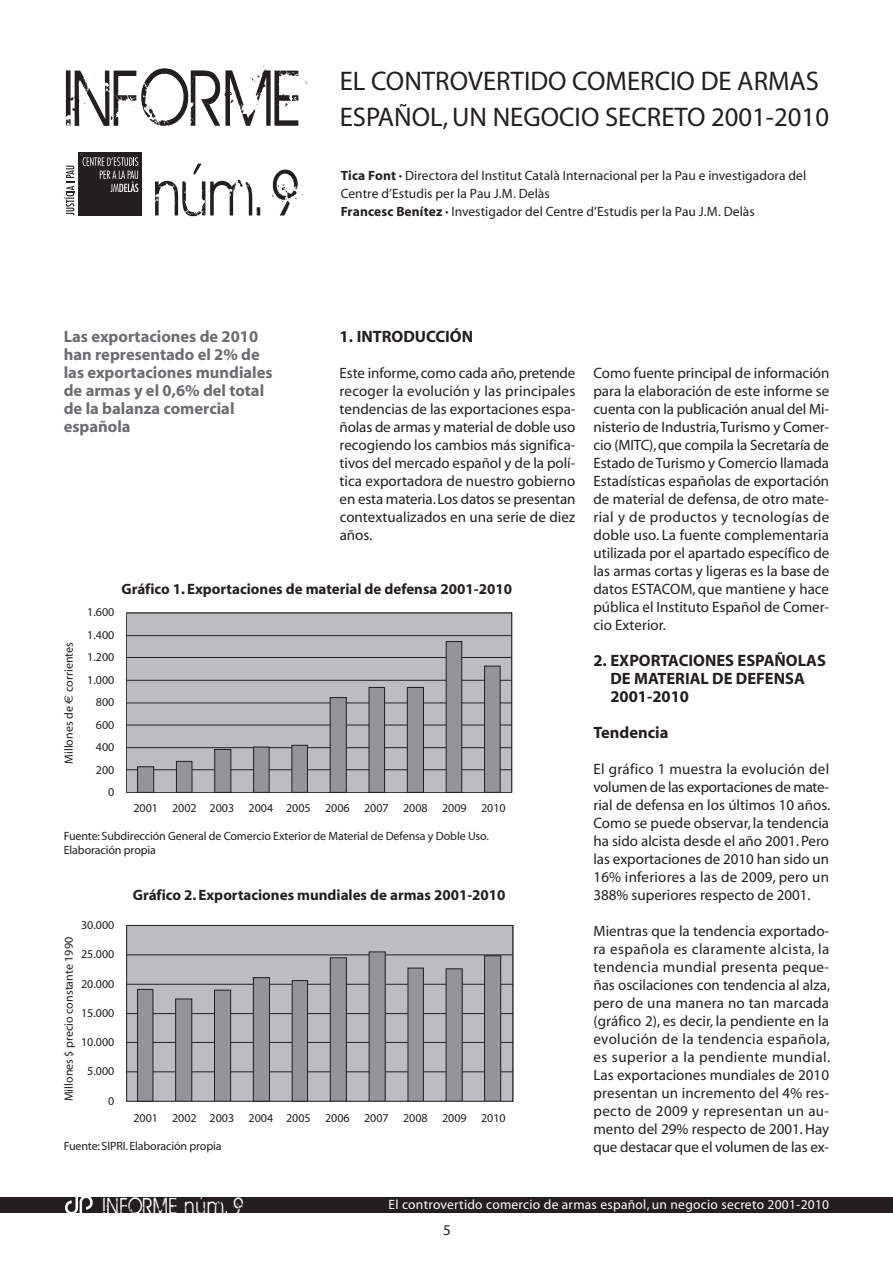
<style>
.page{position:relative;width:893px;height:1263px;background:#fff}
.page>*{position:absolute;margin:0;border:0;box-sizing:border-box;transform-origin:0 0}
.t1{font:86.4px "BIRTHOFAHERO";letter-spacing:.05em;color:#231f20;scale:.83 1}
.t2{font:70.05px "BIRTHOFAHERO";color:#231f20;scale:.81 1}
.t3{font:27px/36px "Myriad";color:#231f20}
.t4{font:25.2px "BIRTHOFAHERO";letter-spacing:.1em;color:#fff;scale:.83 1}
.t5{font:700 16.5px/18px "Myriad";color:#6c6d70}
.t6{font:700 16.5px/36px "Myriad";color:#231f20}
.t7{font:15px/18px "Myriad";color:#231f20;text-align:justify}
.t8{font:700 15px "Myriad";color:#231f20}
.t9{font:13.5px/18px "Myriad";letter-spacing:.005em;color:#231f20}
.t10{font:13.5px "Myriad";letter-spacing:.02em;color:#fff}
.t11{font:12px/22.5px "Myriad";color:#231f20}
.s1{font-weight:700}
.s2{font-family:"Euro Sans"}
</style>
<div class="page">
<svg style="left:64px;top:166px;width:10px;height:49px"></svg>
<div style="left:79px;top:152px;width:63px;height:63px;background:#231f20"></div>
<svg style="left:83px;top:157px;width:55px;height:35px"></svg>
<div style="left:0;top:1197px;width:893px;height:16px;background:#231f20"></div>
<svg style="left:65px;top:1197px;width:28px;height:16px"></svg>
<div style="left:126px;top:613px;width:386px;height:180px;background:#bcbdc0"></div>
<hr style="left:127px;top:612px;width:385px;height:1px;background:#231f20">
<hr style="left:127px;top:635px;width:385px;height:1px;background:#231f20">
<hr style="left:127px;top:657px;width:385px;height:1px;background:#231f20">
<hr style="left:126px;top:680px;width:386px;height:1px;background:#231f20">
<hr style="left:126px;top:702px;width:386px;height:1px;background:#231f20">
<hr style="left:126px;top:725px;width:386px;height:1px;background:#231f20">
<hr style="left:126px;top:747px;width:386px;height:1px;background:#231f20">
<hr style="left:126px;top:769px;width:386px;height:1px;background:#231f20">
<hr style="left:511px;top:613px;width:1px;height:179px;background:#231f20">
<div style="left:138px;top:767px;width:16px;height:25px;background:#939598"></div>
<div style="left:137px;top:766px;width:17px;height:26px;border:1px solid #231f20"></div>
<div style="left:176px;top:761px;width:16px;height:31px;background:#939598"></div>
<div style="left:176px;top:761px;width:16px;height:31px;border:1px solid #231f20"></div>
<div style="left:215px;top:749px;width:16px;height:43px;background:#939598"></div>
<div style="left:214px;top:749px;width:17px;height:43px;border:1px solid #231f20"></div>
<div style="left:254px;top:747px;width:15px;height:45px;background:#939598"></div>
<div style="left:253px;top:747px;width:17px;height:45px;border:1px solid #231f20"></div>
<div style="left:292px;top:745px;width:15px;height:47px;background:#939598"></div>
<div style="left:291px;top:745px;width:17px;height:47px;border:1px solid #231f20"></div>
<div style="left:330px;top:698px;width:16px;height:94px;background:#939598"></div>
<div style="left:330px;top:697px;width:17px;height:95px;border:1px solid #231f20"></div>
<div style="left:369px;top:687px;width:16px;height:105px;background:#939598"></div>
<div style="left:369px;top:687px;width:16px;height:105px;border:1px solid #231f20"></div>
<div style="left:407px;top:687px;width:16px;height:105px;background:#939598"></div>
<div style="left:407px;top:687px;width:17px;height:105px;border:1px solid #231f20"></div>
<div style="left:446px;top:641px;width:16px;height:151px;background:#939598"></div>
<div style="left:446px;top:641px;width:16px;height:151px;border:1px solid #231f20"></div>
<svg style="left:126px;top:925px;width:388px;height:177px;background:#b6b7b9"></svg>
<hr style="left:127px;top:954px;width:386px;height:1px;background:#231f20">
<hr style="left:127px;top:984px;width:386px;height:1px;background:#231f20">
<hr style="left:127px;top:1013px;width:386px;height:1px;background:#231f20">
<hr style="left:127px;top:1042px;width:386px;height:1px;background:#231f20">
<hr style="left:127px;top:1071px;width:386px;height:1px;background:#231f20">
<hr style="left:127px;top:925px;width:386px;height:1px;background:#231f20">
<hr style="left:512px;top:925px;width:1px;height:176px;background:#231f20">
<div style="left:138px;top:989px;width:15px;height:112px;background:#939598"></div>
<div style="left:137px;top:989px;width:16px;height:112px;border:1px solid #231f20"></div>
<div style="left:176px;top:999px;width:16px;height:102px;background:#939598"></div>
<div style="left:175px;top:998px;width:17px;height:103px;border:1px solid #231f20"></div>
<div style="left:214px;top:990px;width:17px;height:111px;background:#939598"></div>
<div style="left:214px;top:990px;width:17px;height:111px;border:1px solid #231f20"></div>
<div style="left:253px;top:978px;width:16px;height:123px;background:#939598"></div>
<div style="left:253px;top:977px;width:17px;height:124px;border:1px solid #231f20"></div>
<div style="left:292px;top:980px;width:16px;height:121px;background:#939598"></div>
<div style="left:292px;top:980px;width:16px;height:121px;border:1px solid #231f20"></div>
<div style="left:330px;top:958px;width:16px;height:143px;background:#939598"></div>
<div style="left:330px;top:957px;width:17px;height:144px;border:1px solid #231f20"></div>
<div style="left:369px;top:952px;width:16px;height:149px;background:#939598"></div>
<div style="left:369px;top:951px;width:17px;height:150px;border:1px solid #231f20"></div>
<div style="left:408px;top:968px;width:15px;height:133px;background:#939598"></div>
<div style="left:408px;top:968px;width:16px;height:133px;border:1px solid #231f20"></div>
<div style="left:446px;top:969px;width:16px;height:132px;background:#939598"></div>
<div style="left:446px;top:968px;width:17px;height:133px;border:1px solid #231f20"></div>
<div style="left:485px;top:666px;width:15px;height:126px;background:#939598"></div>
<div style="left:484px;top:666px;width:16px;height:127px;border:1px solid #231f20"></div>
<div style="left:485px;top:956px;width:16px;height:145px;background:#939598"></div>
<div style="left:484px;top:955px;width:17px;height:146px;border:1px solid #231f20"></div>
<h1 class="t1" style="left:64px;top:51px;width:286px">INFORME</h1>
<h2 class="t2" style="left:155px;top:155px;width:178px">núm. 9</h2>
<h3 class="t3" style="left:340px;top:64px;width:491px;text-indent:301px">rcio de armas español, un negocio secreto 2001-2010</h3>
<h3 class="t3" style="left:340px;top:64px;width:266px">El controvertido come</h3>
<p class="t9" style="left:341px;top:167px;width:467px"><span class="s1">Tica Font ·</span> Directora del Institut Català Internacional per la Pau e investigadora del<br>Centre d’Estudis per la Pau J.M. Delàs<br><span class="s1">Francesc Benítez ·</span> Investigador del Centre d’Estudis per la Pau J.M. Delàs</p>
<p class="t6" style="left:340px;top:319px;width:23px">1. INTRODUCCI</p>
<p class="t6" style="left:450px;top:319px;width:23px">ÓN</p>
<p class="t7" style="left:340px;top:365px;width:237px">Este informe, como cada año, pretende recoger la evolución y las principales tendencias de las exportaciones espa&shy;ñolas de armas y material de doble uso recogiendo los cambios más significa&shy;tivos del mercado español y de la polí&shy;tica exportadora de nuestro gobierno en esta materia. Los datos se presentan contextualizados en una serie de diez años.</p>
<p class="t7" style="left:593px;top:365px;width:237px">Como fuente principal de información para la elaboración de este informe se cuenta con la publicación anual del Mi&shy;nisterio de Industria, Turismo y Comer&shy;cio (MITC), que compila la Secretaría de Estado de Turismo y Comercio llamada Estadísticas españolas de exportación de material de defensa, de otro mate&shy;rial y de productos y tecnologías de doble uso. La fuente complementaria utilizada por el apartado específico de las armas cortas y ligeras es la base de datos ESTACOM, que mantiene y hace pública el Instituto Español de Comer&shy;cio Exterior.</p>
<p class="t6" style="left:593px;top:643px;width:47px">2. EXPORTACION</p>
<p class="t6" style="left:716px;top:643px;width:41px">ES ESPAÑOLAS</p>
<p class="t6" style="left:610px;top:661px;width:36px">DE MAT</p>
<p class="t6" style="left:666px;top:661px;width:18px">ERIAL</p>
<p class="t6" style="left:712px;top:661px;width:73px">DE DEFENSA</p>
<p class="t6" style="left:593px;top:679px;width:97px;text-indent:17px">2001-2010<br>Tendencia</p>
<p class="t7" style="left:593px;top:761px;width:238px">El gráfico 1 muestra la evolución del volumen de las exportaciones de mate&shy;rial de defensa en los últimos 10 años.<br>Como se puede observar, la tendencia ha sido alcista desde el año 2001. Pero las exportaciones de 2010 han sido un 16% inferiores a las de 2009, pero un 388% superiores respecto de 2001.</p>
<p class="t7" style="left:593px;top:923px;width:238px">Mientras que la tendencia exportado&shy;ra española es claramente alcista, la tendencia mundial presenta peque&shy;ñas oscilaciones con tendencia al alza, pero de una manera no tan marcada (gráfico 2), es decir, la pendiente en la evolución de la tendencia española, es superior a la pendiente mundial.<br>Las exportaciones mundiales de 2010 presentan un incremento del 4% res&shy;pecto de 2009 y representan un au&shy;mento del 29% respecto de 2001. Hay que destacar que el volumen de las ex-</p>
<p class="t5" style="left:64px;top:328px;width:210px">Las exportaciones de 2010 han representado el 2% de las exportaciones mundiales de armas y el 0,6% del total de la balanza comercial española</p>
<p class="t8" style="left:121px;top:581px;width:392px">Gráfico 1. Exportaciones de material de defensa 2001-2010</p>
<p class="t11" style="left:87px;top:601px;width:29px;text-align:right">1.600<br>1.400<br>1.200<br>1.000<br>800<br>600<br>400<br>200<br>0</p>
<p class="t11" style="left:58px;top:764px;width:123px;rotate:-90deg">Millones de <span class="s2">E</span> corrientes</p>
<p class="t11" style="left:133px;top:797px;width:374px">2001 2002 2003 2004 2005 2006 2007 2008 2009 2010</p>
<p class="t11" style="left:64px;top:830px;width:427px;line-height:13.5px">Fuente: Subdirección General de Comercio Exterior de Material de Defensa y Doble Uso.<br>Elaboración propia</p>
<p class="t8" style="left:133px;top:887px;width:374px">Gráfico 2. Exportaciones mundiales de armas 2001-2010</p>
<p class="t11" style="left:81px;top:914px;width:35px">30.000</p>
<p class="t11" style="left:81px;top:943px;width:35px">25.000</p>
<p class="t11" style="left:81px;top:973px;width:35px">20.000</p>
<p class="t11" style="left:81px;top:1002px;width:35px">15.000</p>
<p class="t11" style="left:81px;top:1031px;width:35px">10.000</p>
<p class="t11" style="left:87px;top:1060px;width:29px">5.000</p>
<p class="t11" style="left:108px;top:1090px;width:8px">0</p>
<p class="t11" style="left:58px;top:1101px;width:166px;rotate:-90deg">Millones $ precio constante 1990</p>
<p class="t11" style="left:133px;top:1107px;width:374px">2001 2002 2003 2004 2005 2006 2007 2008 2009 2010</p>
<p class="t11" style="left:64px;top:1135px;width:159px">Fuente: SIPRI. Elaboración propia</p>
<h3 class="t4" style="left:103px;top:1192px;width:171px">INFORME núm. 9</h3>
<p class="t10" style="left:389px;top:1198px;width:442px">El controvertido comercio de armas español, un negocio secreto 2001-2010</p>
<p class="t7" style="left:443px;top:1222px;width:9px">5</p>
</div>
